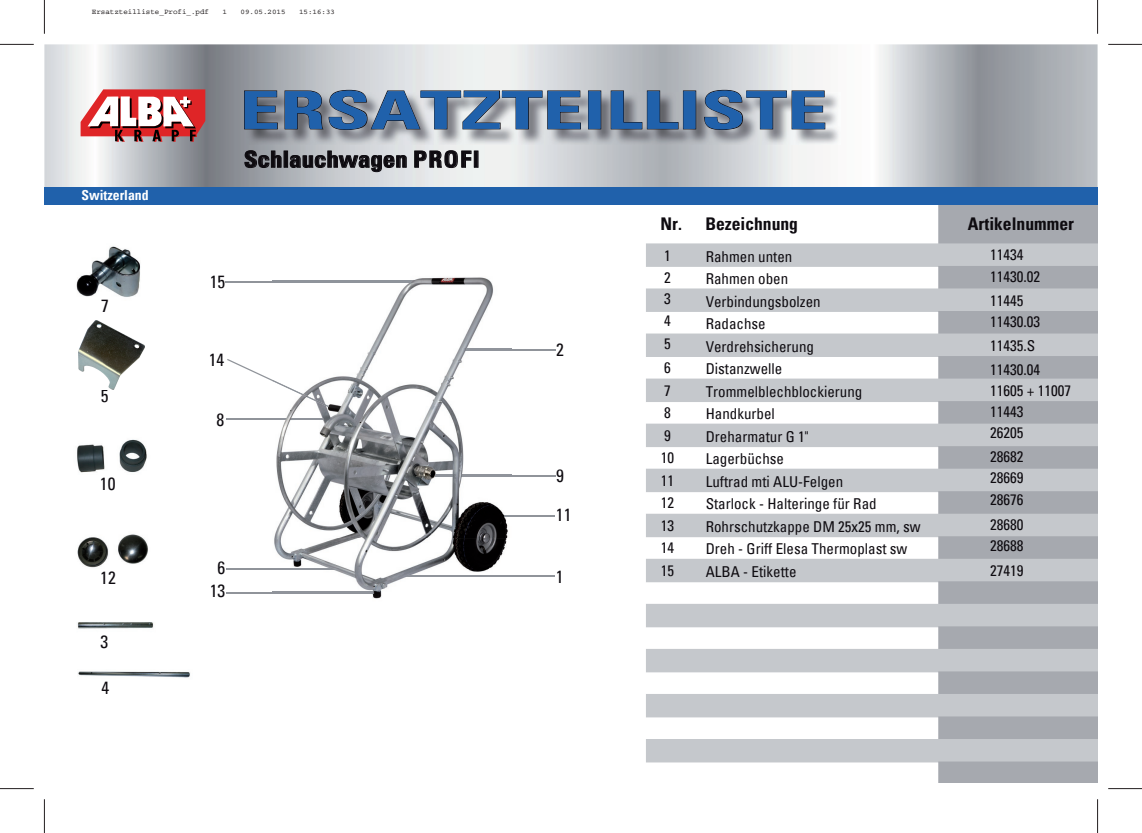
<style>
.page{position:relative;width:1142px;height:833px;background:#fff}
.page>*{position:absolute;margin:0;border:0;box-sizing:border-box;transform-origin:0 0}
.t1{font:700 condensed 52.5px "Univers";color:#2061ab;scale:1.55 1}
.t2{font:700 condensed 22.5px "Univers";color:#0e0b10;scale:1.1 1}
.t3{font:700 condensed 17.5px "Univers";color:#0e0b10}
.t4{font:condensed 17.5px "Univers";color:#0e0b10}
.t5{font:condensed 15px/22.5px "Univers";color:#0e0b10}
.t6{font:700 condensed 13.75px "Univers";color:#fff}
.t7{font:7.5px "Courier";color:#231f20}
</style>
<div class="page">
<img style="left:44px;top:44px;width:1053px;height:143px">
<div style="left:44px;top:187px;width:1053px;height:18px;background:#2061ab"></div>
<svg style="left:81px;top:89px;width:124px;height:53px"></svg>
<img style="left:246px;top:92px;width:594px;height:53px">
<svg style="left:244px;top:90px;width:34px;height:39px"></svg>
<svg style="left:284px;top:90px;width:297px;height:40px;background:#9d9fa4"></svg>
<div style="left:588px;top:91px;width:12px;height:38px;border:1px solid #0e0b10"></div>
<svg style="left:610px;top:90px;width:68px;height:39px;background:#8e9196"></svg>
<div style="left:683px;top:91px;width:12px;height:38px;border:1px solid #0e0b10"></div>
<svg style="left:703px;top:90px;width:122px;height:40px;background:#9fa1a5"></svg>
<svg style="left:244px;top:150px;width:37px;height:18px"></svg>
<div style="left:284px;top:151px;width:4px;height:17px;border:1px solid #0e0b10"></div>
<svg style="left:289px;top:150px;width:118px;height:22px;background:#9c9ea2"></svg>
<svg style="left:414px;top:150px;width:57px;height:18px"></svg>
<div style="left:474px;top:151px;width:4px;height:17px;border:1px solid #0e0b10"></div>
<hr style="left:405px;top:576px;width:149px;height:1px;background:#90949a">
<hr style="left:435px;top:475px;width:120px;height:1px;background:#90949a">
<hr style="left:226px;top:592px;width:153px;height:1px;background:#90949a">
<hr style="left:501px;top:515px;width:54px;height:2px;background:#90949a">
<hr style="left:226px;top:568px;width:112px;height:2px;background:#90949a">
<hr style="left:225px;top:281px;width:213px;height:1px;background:#90949a">
<hr style="left:462px;top:349px;width:93px;height:1px;background:#90949a">
<hr style="left:226px;top:418px;width:105px;height:1px;background:#90949a">
<svg style="left:227px;top:359px;width:45px;height:22px"></svg>
<img style="left:76px;top:246px;width:65px;height:51px">
<img style="left:77px;top:439px;width:70px;height:34px">
<img style="left:77px;top:534px;width:71px;height:34px">
<img style="left:77px;top:622px;width:77px;height:7px">
<img style="left:78px;top:671px;width:112px;height:7px">
<img style="left:272px;top:277px;width:239px;height:322px">
<img style="left:405px;top:576px;width:106px;height:1px">
<img style="left:435px;top:475px;width:76px;height:1px">
<img style="left:272px;top:592px;width:107px;height:1px">
<svg style="left:501px;top:515px;width:10px;height:2px"></svg>
<img style="left:272px;top:568px;width:66px;height:2px">
<img style="left:272px;top:281px;width:166px;height:1px">
<img style="left:462px;top:349px;width:49px;height:1px">
<img style="left:272px;top:418px;width:59px;height:1px">
<img style="left:272px;top:380px;width:56px;height:27px">
<img style="left:78px;top:320px;width:67px;height:69px">
<hr style="left:0;top:44px;width:34px;height:1px;background:#231f20">
<hr style="left:1107px;top:44px;width:34px;height:1px;background:#231f20">
<hr style="left:0;top:788px;width:34px;height:1px;background:#231f20">
<hr style="left:1107px;top:788px;width:34px;height:1px;background:#231f20">
<hr style="left:44px;top:0;width:1px;height:34px;background:#231f20">
<hr style="left:44px;top:799px;width:1px;height:34px;background:#231f20">
<hr style="left:1097px;top:0;width:1px;height:34px;background:#231f20">
<hr style="left:1097px;top:799px;width:1px;height:34px;background:#231f20">
<p class="t7" style="left:92px;top:8px;width:119px">Ersatzteilliste_Profi_.pdf</p>
<p class="t7" style="left:222px;top:8px;width:6px">1</p>
<p class="t7" style="left:240px;top:8px;width:47px">09.05.2015</p>
<p class="t7" style="left:299px;top:8px;width:37px">15:16:33</p>
<p class="t6" style="left:81px;top:187px;width:69px">Switzerland</p>
<p class="t4" style="left:101px;top:294px;width:9px">7</p>
<p class="t4" style="left:101px;top:384px;width:9px">5</p>
<p class="t4" style="left:100px;top:473px;width:17px">10</p>
<p class="t4" style="left:100px;top:566px;width:17px">12</p>
<p class="t4" style="left:100px;top:630px;width:9px">3</p>
<p class="t4" style="left:101px;top:676px;width:9px">4</p>
<h1 class="t1" style="left:239px;top:78px;width:381px">ERSATZTEILLISTE</h1>
<h2 class="t2" style="left:244px;top:145px;width:216px">Schlauchwagen PROFI</h2>
<p class="t4" style="left:210px;top:270px;width:17px">15</p>
<p class="t4" style="left:209px;top:348px;width:17px">14</p>
<p class="t4" style="left:216px;top:408px;width:9px">8</p>
<p class="t4" style="left:217px;top:557px;width:9px">6</p>
<p class="t4" style="left:210px;top:579px;width:17px">13</p>
<p class="t4" style="left:556px;top:338px;width:9px">2</p>
<p class="t4" style="left:556px;top:464px;width:9px">9</p>
<p class="t4" style="left:556px;top:503px;width:17px">11</p>
<p class="t4" style="left:556px;top:565px;width:9px">1</p>
<p class="t3" style="left:660px;top:213px;width:23px">Nr.</p>
<p class="t3" style="left:705px;top:213px;width:94px">Bezeichnung</p>
<p class="t3" style="left:967px;top:213px;width:107px">Artikelnummer</p>
<p class="t5" style="left:990px;top:242px;width:51px;line-height:23.1px">11434<br>11430.02<br>11445</p>
<p class="t5" style="left:990px;top:310px;width:51px;line-height:23.8px">11430.03<br>11435.S<br>11430.04</p>
<p class="t5" style="left:990px;top:380px;width:82px;line-height:21.2px">11605 + 11007<br>11443<br>26205</p>
<p class="t5" style="left:990px;top:446px;width:35px;line-height:21.2px;text-align:justify">28682<br>28669<br>28676</p>
<p class="t5" style="left:990px;top:513px;width:35px;line-height:21.2px">28680<br>28688</p>
<p class="t5" style="left:990px;top:559px;width:35px">27419</p>
<p class="t5" style="left:705px;top:245px;width:216px">Rahmen unten<br>Rahmen oben<br>Verbindungsbolzen<br>Radachse<br>Verdrehsicherung<br>Distanzwelle<br>Trommelblechblockierung<br>Handkurbel<br>Dreharmatur G 1"<br>Lagerbüchse<br>Luftrad mti ALU-Felgen<br>Starlock - Halteringe für Rad<br>Rohrschutzkappe DM 25x25 mm, sw<br>Dreh - Griff Elesa Thermoplast sw<br>ALBA - Etikette</p>
<p class="t5" style="left:664px;top:244px;width:8px;line-height:21.6px;text-align:justify">1<br>2<br>3<br>4</p>
<p class="t5" style="left:660px;top:332px;width:15px">5<br>6<br>7<br>8<br>9<br>10<br>11<br>12<br>13<br>14<br>15</p>
</div>
